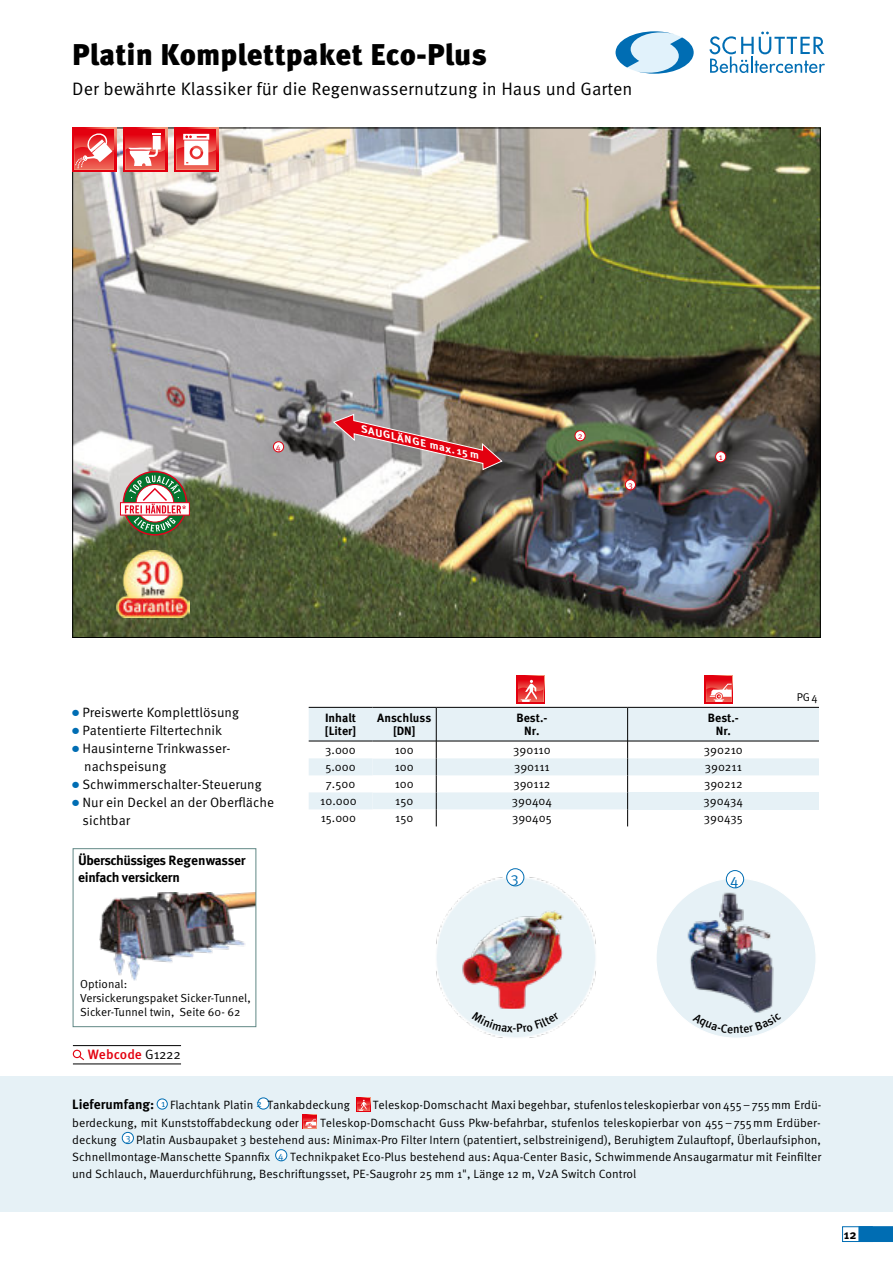
<style>
.page{position:relative;width:893px;height:1263px;background:#fff}
.page>*{position:absolute;margin:0;border:0;box-sizing:border-box;transform-origin:0 0}
.t1{font:900 30px "Meta Pro";color:#000}
.t2{font:18px "Meta Pro";color:#000}
.t3{font:15.3px "Meta Pro";color:#006db3}
.t4{font:15.15px "Meta Pro";color:#006db3}
.t5{font:13.5px/18px "Meta Pro";color:#000}
.t6{font:700 13.5px/17.2px "Meta Pro";letter-spacing:-.03em;color:#000}
.t7{font:500 13.5px "Meta Pro";color:#e3000f}
.t8{font:700 12.75px "Meta Pro";color:#000}
.t9{font:12px/17.2px "Meta Pro";color:#000;text-align:justify}
.t10{font:700 12px/12.8px "Meta Pro";color:#000;text-align:center}
.t11{font:11.7px/14px "Meta Pro";color:#000}
.t12{font:11.25px "Meta Pro";color:#000}
.t13{font:italic 700 10.2px "Meta Pro";color:#fff;scale:1.13 1}
.t14{font:9px "Meta Pro";color:#e3001c}
.s1{color:#006db3}
.s2{font-weight:400;color:#000}
.s3{font-weight:700;font-size:13.5px}
</style>
<div class="page">
<div style="left:842px;top:1226px;width:31px;height:16px;border:1px solid #006db3"></div>
<svg style="left:859px;top:1226px;width:34px;height:16px"></svg>
<div style="left:0;top:1076px;width:893px;height:136px;background:#e6f1f6"></div>
<hr style="left:73px;top:1045px;width:108px;height:1px;background:#000">
<hr style="left:73px;top:1064px;width:108px;height:1px;background:#000">
<div style="left:73px;top:1050px;width:8px;height:8px;border:1px solid #e3000f;border-radius:50%"></div>
<svg style="left:78px;top:1055px;width:6px;height:6px"></svg>
<div style="left:157px;top:1099px;width:10px;height:10px;background:#fff;border-radius:50%"></div>
<div style="left:157px;top:1099px;width:11px;height:10px;border:1px solid #006db3;border-radius:50%"></div>
<div style="left:258px;top:1098px;width:11px;height:11px;background:#fff;border-radius:50%"></div>
<div style="left:257px;top:1098px;width:12px;height:11px;border:1px solid #006db3;border-radius:50%"></div>
<svg style="left:356px;top:1097px;width:14px;height:14px"></svg>
<svg style="left:357px;top:1098px;width:13px;height:13px"></svg>
<svg style="left:303px;top:1115px;width:14px;height:14px"></svg>
<svg style="left:303px;top:1115px;width:13px;height:13px"></svg>
<div style="left:122px;top:1132px;width:11px;height:11px;background:#fff;border-radius:50%"></div>
<div style="left:122px;top:1132px;width:12px;height:12px;border:1px solid #006db3;border-radius:50%"></div>
<div style="left:276px;top:1150px;width:11px;height:11px;background:#fff;border-radius:50%"></div>
<div style="left:275px;top:1149px;width:12px;height:12px;border:1px solid #006db3;border-radius:50%"></div>
<div style="left:309px;top:708px;width:510px;height:33px;background:#e6f1f6"></div>
<hr style="left:436px;top:707px;width:192px;height:1px;background:#000">
<hr style="left:628px;top:707px;width:191px;height:1px;background:#000">
<hr style="left:309px;top:707px;width:63px;height:1px;background:#000">
<hr style="left:372px;top:707px;width:64px;height:1px;background:#000">
<hr style="left:436px;top:708px;width:1px;height:33px;background:#000">
<hr style="left:627px;top:708px;width:1px;height:33px;background:#000">
<svg style="left:309px;top:741px;width:510px;height:85px"></svg>
<div style="left:705px;top:675px;width:28px;height:28px;background:#e3000f"></div>
<svg style="left:706px;top:681px;width:26px;height:3px"></svg>
<svg style="left:706px;top:684px;width:26px;height:18px"></svg>
<svg style="left:517px;top:675px;width:28px;height:28px"></svg>
<div style="left:518px;top:677px;width:25px;height:25px;background:#e3000f"></div>
<svg style="left:518px;top:680px;width:25px;height:22px"></svg>
<div style="left:656px;top:878px;width:160px;height:160px;background:#e6f1f6;border-radius:50%"></div>
<img style="left:676px;top:891px;width:104px;height:122px">
<div style="left:726px;top:870px;width:18px;height:18px;background:#fff;border-radius:50%"></div>
<div style="left:726px;top:870px;width:18px;height:18px;border:1px solid #006db3;border-radius:50%"></div>
<img style="left:436px;top:877px;width:160px;height:161px">
<div style="left:507px;top:869px;width:17px;height:17px;background:#fff;border-radius:50%"></div>
<div style="left:506px;top:868px;width:18px;height:18px;border:1px solid #006db3;border-radius:50%"></div>
<img style="left:442px;top:903px;width:149px;height:106px">
<img style="left:74px;top:130px;width:745px;height:506px">
<div style="left:716px;top:452px;width:10px;height:10px;background:#fff;border-radius:50%"></div>
<div style="left:715px;top:451px;width:11px;height:11px;border:1px solid #e3000f;border-radius:50%"></div>
<div style="left:575px;top:431px;width:10px;height:10px;background:#fff;border-radius:50%"></div>
<div style="left:575px;top:430px;width:10px;height:11px;border:1px solid #e3000f;border-radius:50%"></div>
<div style="left:625px;top:480px;width:10px;height:10px;background:#fff;border-radius:50%"></div>
<div style="left:625px;top:479px;width:11px;height:11px;border:1px solid #e3000f;border-radius:50%"></div>
<div style="left:273px;top:442px;width:11px;height:10px;background:#fff;border-radius:50%"></div>
<div style="left:273px;top:441px;width:11px;height:11px;border:1px solid #e3000f;border-radius:50%"></div>
<svg style="left:72px;top:128px;width:44px;height:43px"></svg>
<div style="left:74px;top:130px;width:40px;height:39px;background:#e3000f"></div>
<svg style="left:74px;top:133px;width:40px;height:36px"></svg>
<svg style="left:174px;top:128px;width:44px;height:43px"></svg>
<div style="left:176px;top:130px;width:40px;height:39px;background:linear-gradient(to right,#e3000f,#e3000f)"></div>
<svg style="left:176px;top:134px;width:40px;height:35px"></svg>
<svg style="left:123px;top:128px;width:44px;height:43px"></svg>
<div style="left:126px;top:130px;width:39px;height:39px;background:linear-gradient(to right,#e3000f,#e3000f)"></div>
<svg style="left:126px;top:134px;width:39px;height:35px"></svg>
<svg style="left:333px;top:414px;width:170px;height:56px;background:#a97472"></svg>
<svg style="left:123px;top:472px;width:63px;height:63px"></svg>
<svg style="left:120px;top:502px;width:70px;height:13px"></svg>
<svg style="left:125px;top:475px;width:61px;height:57px"></svg>
<img style="left:116px;top:550px;width:74px;height:68px">
<img style="left:100px;top:892px;width:154px;height:88px">
<div style="left:73px;top:848px;width:183px;height:179px;border:1px solid #618886"></div>
<svg style="left:709px;top:32px;width:116px;height:41px"></svg>
<svg style="left:616px;top:31px;width:78px;height:43px"></svg>
<svg style="left:692px;top:1023px;width:90px;height:10px"></svg>
<div style="left:472px;top:1012px;width:88px;height:20px;background:#e9f3f7"></div>
<h1 class="t1" style="left:72px;top:43px;width:416px">Platin Komplettpaket Eco-Plus</h1>
<h2 class="t2" style="left:72px;top:82px;width:562px">Der bewährte Klassiker für die Regenwassernutzung in Haus und Garten</h2>
<p class="t14" style="left:276px;top:443px;width:6px">4</p>
<p class="t13" style="left:363px;top:425px;width:109px;rotate:13deg">SAUGLÄNGE max.15 m</p>
<p class="t14" style="left:578px;top:432px;width:6px">2</p>
<p class="t14" style="left:628px;top:481px;width:6px">3</p>
<p class="t14" style="left:719px;top:453px;width:5px">1</p>
<p class="t5" style="left:72px;top:705px;width:168px"><span class="s1">●</span> Preiswerte Komplettlösung</p>
<p class="t5" style="left:72px;top:723px;width:151px"><span class="s1">●</span> Patentierte Filtertechnik</p>
<p class="t5" style="left:84px;top:741px;width:148px;text-indent:-12px"><span class="s1">●</span> Hausinterne Trinkwasser&shy;nachspeisung</p>
<p class="t5" style="left:72px;top:777px;width:191px"><span class="s1">●</span> Schwimmerschalter-Steuerung</p>
<p class="t5" style="left:83px;top:795px;width:193px;text-indent:-10px"><span class="s1">●</span> Nur ein Deckel an der Oberfläche sichtbar</p>
<p class="t6" style="left:78px;top:853px;width:169px">Überschüssiges Regenwasser einfach versickern</p>
<p class="t10" style="left:325px;top:713px;width:33px;text-align:left">Inhalt [Liter]</p>
<p class="t10" style="left:377px;top:713px;width:55px">Anschluss [DN]</p>
<p class="t10" style="left:516px;top:713px;width:33px">Best.-<br>Nr.</p>
<p class="t10" style="left:708px;top:713px;width:33px">Best.-<br>Nr.</p>
<p class="t9" style="left:325px;top:743px;width:32px">3.000</p>
<p class="t9" style="left:395px;top:743px;width:21px">100</p>
<p class="t9" style="left:513px;top:743px;width:39px">390110</p>
<p class="t9" style="left:704px;top:743px;width:40px">390210</p>
<p class="t9" style="left:325px;top:760px;width:32px">5.000</p>
<p class="t9" style="left:395px;top:760px;width:21px">100</p>
<p class="t9" style="left:514px;top:760px;width:37px">390111</p>
<p class="t9" style="left:705px;top:760px;width:39px">390211</p>
<p class="t9" style="left:326px;top:777px;width:31px">7.500</p>
<p class="t9" style="left:395px;top:777px;width:21px">100</p>
<p class="t9" style="left:513px;top:777px;width:39px">390112</p>
<p class="t9" style="left:704px;top:777px;width:40px">390212</p>
<p class="t9" style="left:320px;top:794px;width:38px">10.000</p>
<p class="t9" style="left:395px;top:794px;width:20px">150</p>
<p class="t9" style="left:512px;top:794px;width:42px">390404</p>
<p class="t9" style="left:704px;top:794px;width:41px">390434</p>
<p class="t9" style="left:321px;top:811px;width:37px">15.000</p>
<p class="t9" style="left:395px;top:811px;width:20px">150</p>
<p class="t9" style="left:512px;top:811px;width:41px">390405</p>
<p class="t9" style="left:704px;top:811px;width:41px">390435</p>
<p class="t4" style="left:511px;top:871px;width:9px">3</p>
<p class="t3" style="left:730px;top:873px;width:10px">4</p>
<p class="t12" style="left:797px;top:692px;width:22px">PG4</p>
<p class="t11" style="left:80px;top:978px;width:172px">Optional:<br>Versickerungspaket Sicker-Tunnel,<br>Sicker-Tunnel twin, Seite 60- 62</p>
<p class="t7" style="left:88px;top:1049px;width:95px">Webcode <span class="s2">G1222</span></p>
<p class="t9" style="left:72px;top:1098px;width:279px"><span class="s3">Lieferumfang:</span> <sup>1</sup> Flachtank Platin <sup>2</sup> Tankabdeckung</p>
<p class="t9" style="left:373px;top:1098px;width:450px">Teleskop-Domschacht Maxi begehbar, stufenlos teleskopierbar von 455 –755mm Erdü-</p>
<p class="t9" style="left:72px;top:1115px;width:228px">berdeckung, mit Kunststoffabdeckung oder</p>
<p class="t9" style="left:72px;top:1115px;width:750px;text-indent:248px">Teleskop-Domschacht Guss Pkw-befahrbar, stufenlos teleskopierbar von 455 –755mm Erdüber&shy;deckung <sup>3</sup> Platin Ausbaupaket 3 bestehend aus: Minimax-Pro Filter Intern (patentiert, selbstreinigend), Beruhigtem Zulauftopf, Überlaufsiphon, Schnellmontage-Manschette Spannfix <sup>4</sup> Technikpaket Eco-Plus bestehend aus: Aqua-Center Basic, Schwimmende Ansaugarmatur mit Feinfilter und Schlauch, Mauerdurchführung, Beschriftungsset, PE-Saugrohr 25 mm 1", Länge 12 m, V2A Switch Control</p>
<p class="t8" style="left:844px;top:1229px;width:14px">12</p>
</div>
